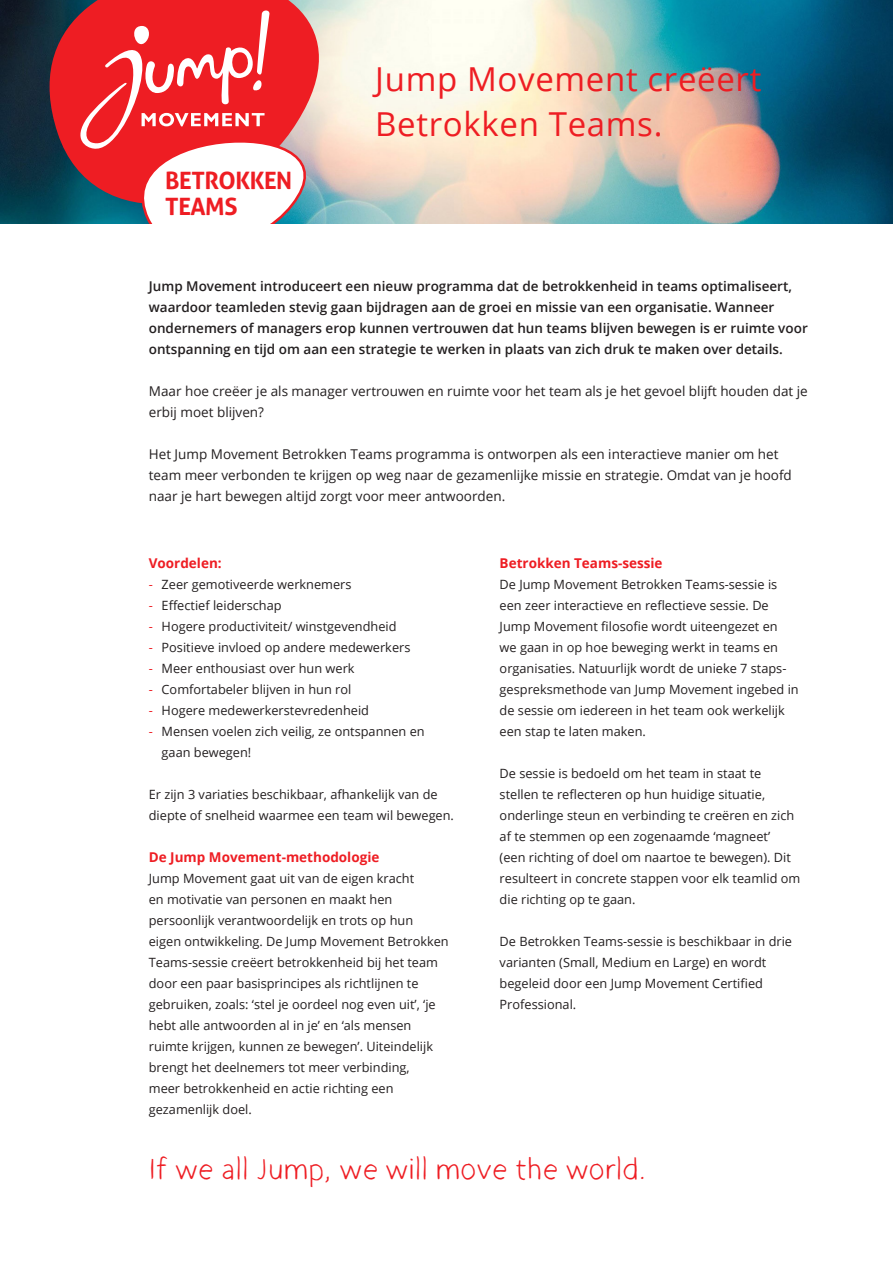
<style>
.page{position:relative;width:893px;height:1263px;background:#fff}
.page>*{position:absolute;margin:0;border:0;box-sizing:border-box;transform-origin:0 0}
.heading{font:33px/45px "Open Sans";letter-spacing:.02em;color:#ee1d23}
.t1{font:30px "Sterling Hand";letter-spacing:.02em;color:#ee1d23}
.t2{font:700 24px/26.5px "Aller";letter-spacing:-.02em;color:#ee1d23}
.t3{font:600 13.5px/21px "Open Sans";color:#231f20}
.t4{font:13.5px/21px "Open Sans";color:#231f20}
.Bold{font:700 13.5px "Open Sans";color:#ee1d23}
.Bullets{font:12.75px/21px "Open Sans";color:#231f20}
.s1{color:#ee1d23}
</style>
<div class="page">
<img style="left:344px;top:0;width:549px;height:223px">
<svg style="left:0;top:0;width:344px;height:223px;background:#322e3b"></svg>
<svg style="left:71px;top:3px;width:273px;height:220px"></svg>
<p class="t2" style="left:165px;top:167px;width:129px">BETROKKEN<br>TEAMS</p>
<p class="heading" style="left:375px;top:56px;width:388px">Jump Movement creëert<br>Betrokken Teams.</p>
<p class="t3" style="left:149px;top:275px;width:660px">Jump Movement introduceert een nieuw programma dat de betrokkenheid in teams optimaliseert, waardoor teamleden stevig gaan bijdragen aan de groei en missie van een organisatie. Wanneer ondernemers of managers erop kunnen vertrouwen dat hun teams blijven bewegen is er ruimte voor ontspanning en tijd om aan een strategie te werken in plaats van zich druk te maken over details.</p>
<p class="t4" style="left:149px;top:380px;width:660px">Maar hoe creëer je als manager vertrouwen en ruimte voor het team als je het gevoel blijft houden dat je erbij moet blijven?</p>
<p class="t4" style="left:149px;top:443px;width:645px">Het Jump Movement Betrokken Teams programma is ontworpen als een interactieve manier om het team meer verbonden te krijgen op weg naar de gezamenlijke missie en strategie. Omdat van je hoofd naar je hart bewegen altijd zorgt voor meer antwoorden.</p>
<p class="Bold" style="left:149px;top:554px;width:74px">Voordelen:</p>
<p class="Bullets" style="left:149px;top:574px;width:204px"><span class="s1">-</span> Zeer gemotiveerde werknemers</p>
<p class="Bullets" style="left:149px;top:595px;width:134px"><span class="s1">-</span> Effectief leiderschap</p>
<p class="Bullets" style="left:149px;top:616px;width:249px"><span class="s1">-</span> Hogere productiviteit/ winstgevendheid</p>
<p class="Bullets" style="left:149px;top:637px;width:263px"><span class="s1">-</span> Positieve invloed op andere medewerkers</p>
<p class="Bullets" style="left:149px;top:658px;width:207px"><span class="s1">-</span> Meer enthousiast over hun werk</p>
<p class="Bullets" style="left:149px;top:679px;width:204px"><span class="s1">-</span> Comfortabeler blijven in hun rol</p>
<p class="Bullets" style="left:149px;top:700px;width:222px"><span class="s1">-</span> Hogere medewerkerstevredenheid</p>
<p class="Bullets" style="left:162px;top:721px;width:265px;text-indent:-13px"><span class="s1">-</span> Mensen voelen zich veilig, ze ontspannen en gaan bewegen!</p>
<p class="Bullets" style="left:149px;top:784px;width:307px">Er zijn 3 variaties beschikbaar, afhankelijk van de diepte of snelheid waarmee een team wil bewegen.</p>
<p class="Bold" style="left:149px;top:848px;width:232px">De Jump Movement-methodologie</p>
<p class="Bullets" style="left:149px;top:868px;width:301px">Jump Movement gaat uit van de eigen kracht<br>en motivatie van personen en maakt hen persoonlijk verantwoordelijk en trots op hun eigen ontwikkeling. De Jump Movement Betrokken Teams-sessie creëert betrokkenheid bij het team door een paar basisprincipes als richtlijnen te gebruiken, zoals: ‘stel je oordeel nog even uit’, ‘je hebt alle antwoorden al in je’ en ‘als mensen</p>
<p class="Bullets" style="left:149px;top:1036px;width:286px">ruimte krijgen, kunnen ze bewegen’. Uiteindelijk brengt het deelnemers tot meer verbinding,</p>
<p class="Bullets" style="left:149px;top:1078px;width:246px">meer betrokkenheid en actie richting een gezamenlijk doel.</p>
<p class="Bold" style="left:500px;top:554px;width:164px">Betrokken Teams-sessie</p>
<p class="Bullets" style="left:500px;top:574px;width:301px">De Jump Movement Betrokken Teams-sessie is een zeer interactieve en reflectieve sessie. De Jump Movement filosofie wordt uiteengezet en<br>we gaan in op hoe beweging werkt in teams en organisaties. Natuurlijk wordt de unieke 7 staps&shy;gespreksmethode van Jump Movement ingebed in de sessie om iedereen in het team ook werkelijk een stap te laten maken.</p>
<p class="Bullets" style="left:500px;top:763px;width:302px">De sessie is bedoeld om het team in staat te stellen te reflecteren op hun huidige situatie, onderlinge steun en verbinding te creëren en zich af te stemmen op een zogenaamde ‘magneet’<br>(een richting of doel om naartoe te bewegen). Dit resulteert in concrete stappen voor elk teamlid om die richting op te gaan.</p>
<p class="Bullets" style="left:500px;top:931px;width:294px">De Betrokken Teams-sessie is beschikbaar in drie varianten (Small, Medium en Large) en wordt begeleid door een Jump Movement Certified Professional.</p>
<p class="t1" style="left:149px;top:1151px;width:498px">If we all Jump, we will move the world.</p>
</div>
